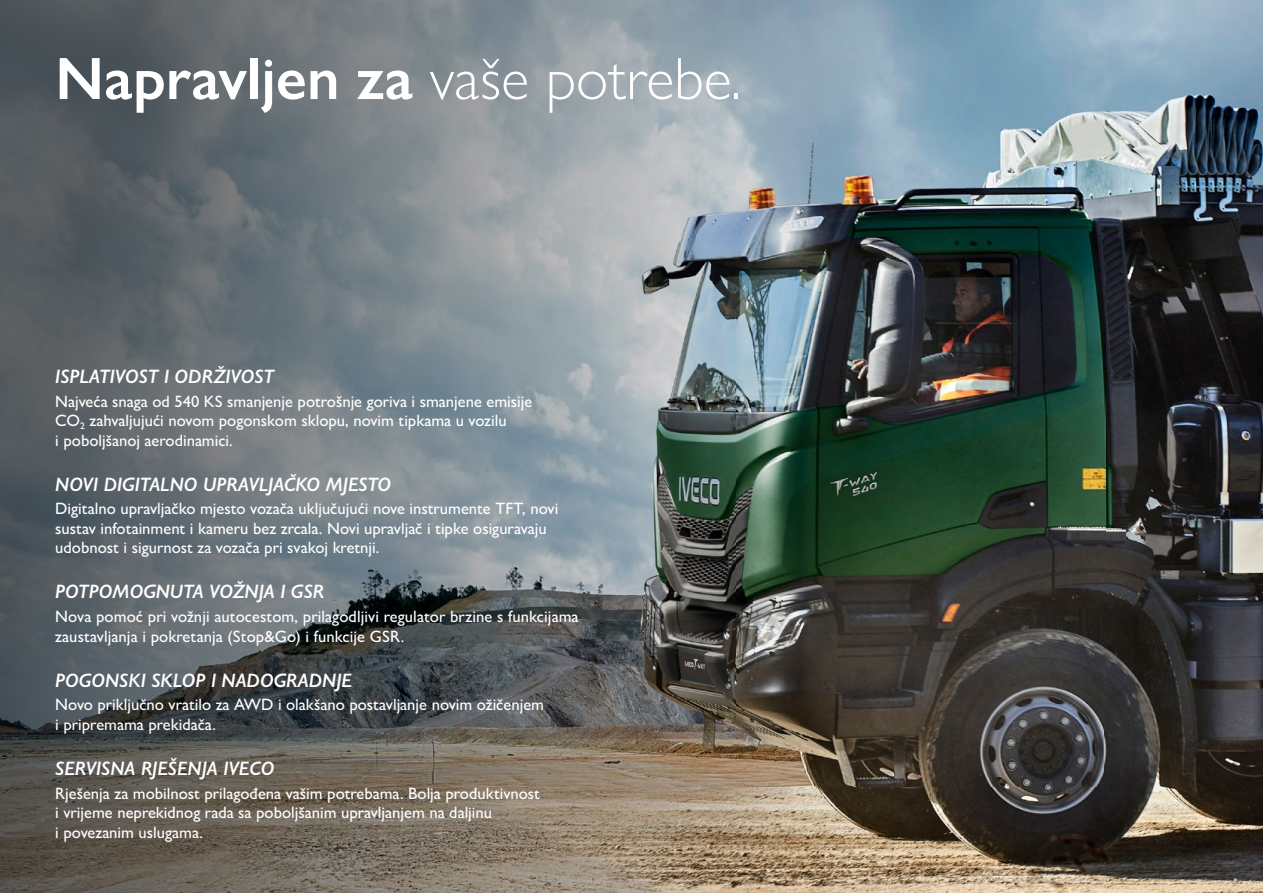
<style>
.page{position:relative;width:1263px;height:893px;background:#fff}
.page>*{position:absolute;margin:0;border:0;box-sizing:border-box;transform-origin:0 0}
.t1{font:600 60px "Gill Sans Nova";color:#fff}
.t2{font:italic 600 19.5px "Gill Sans Nova";color:#fff}
.t3{font:500 16.5px/19.5px "Gill Sans Nova";color:#fff}
.s1{font-weight:300}
</style>
<div class="page">
<img style="left:0;top:0;width:1263px;height:893px">
<h1 class="t1" style="left:55px;top:46px;width:688px">Napravljen za <span class="s1">vaše potrebe.</span></h1>
<p class="t2" style="left:55px;top:366px;width:220px">ISPLATIVOST I ODRŽIVOST</p>
<p class="t3" style="left:55px;top:391px;width:479px">Najveća snaga od 540 KS smanjenje potrošnje goriva i smanjene emisije<br>CO<sub>2</sub> zahvaljujući novom pogonskom sklopu, novim tipkama u vozilu<br>i poboljšanoj aerodinamici.</p>
<p class="t2" style="left:55px;top:473px;width:337px">NOVI DIGITALNO UPRAVLJAČKO MJESTO</p>
<p class="t3" style="left:55px;top:499px;width:504px">Digitalno upravljačko mjesto vozača uključujući nove instrumente TFT, novi sustav infotainment i kameru bez zrcala. Novi upravljač i tipke osiguravaju udobnost i sigurnost za vozača pri svakoj kretnji.</p>
<p class="t2" style="left:55px;top:581px;width:270px">POTPOMOGNUTA VOŽNJA I GSR</p>
<p class="t3" style="left:55px;top:607px;width:525px">Nova pomoć pri vožnji autocestom, prilagodljivi regulator brzine s funkcijama zaustavljanja i pokretanja (Stop&amp;Go) i funkcije GSR.</p>
<p class="t2" style="left:55px;top:670px;width:298px">POGONSKI SKLOP I NADOGRADNJE</p>
<p class="t3" style="left:55px;top:695px;width:490px">Novo priključno vratilo za AWD i olakšano postavljanje novim ožičenjem i pripremama prekidača.</p>
<p class="t2" style="left:55px;top:758px;width:221px">SERVISNA RJEŠENJA IVECO</p>
<p class="t3" style="left:55px;top:784px;width:486px">Rješenja za mobilnost prilagođena vašim potrebama. Bolja produktivnost i vrijeme neprekidnog rada sa poboljšanim upravljanjem na daljinu<br>i povezanim uslugama.</p>
</div>
